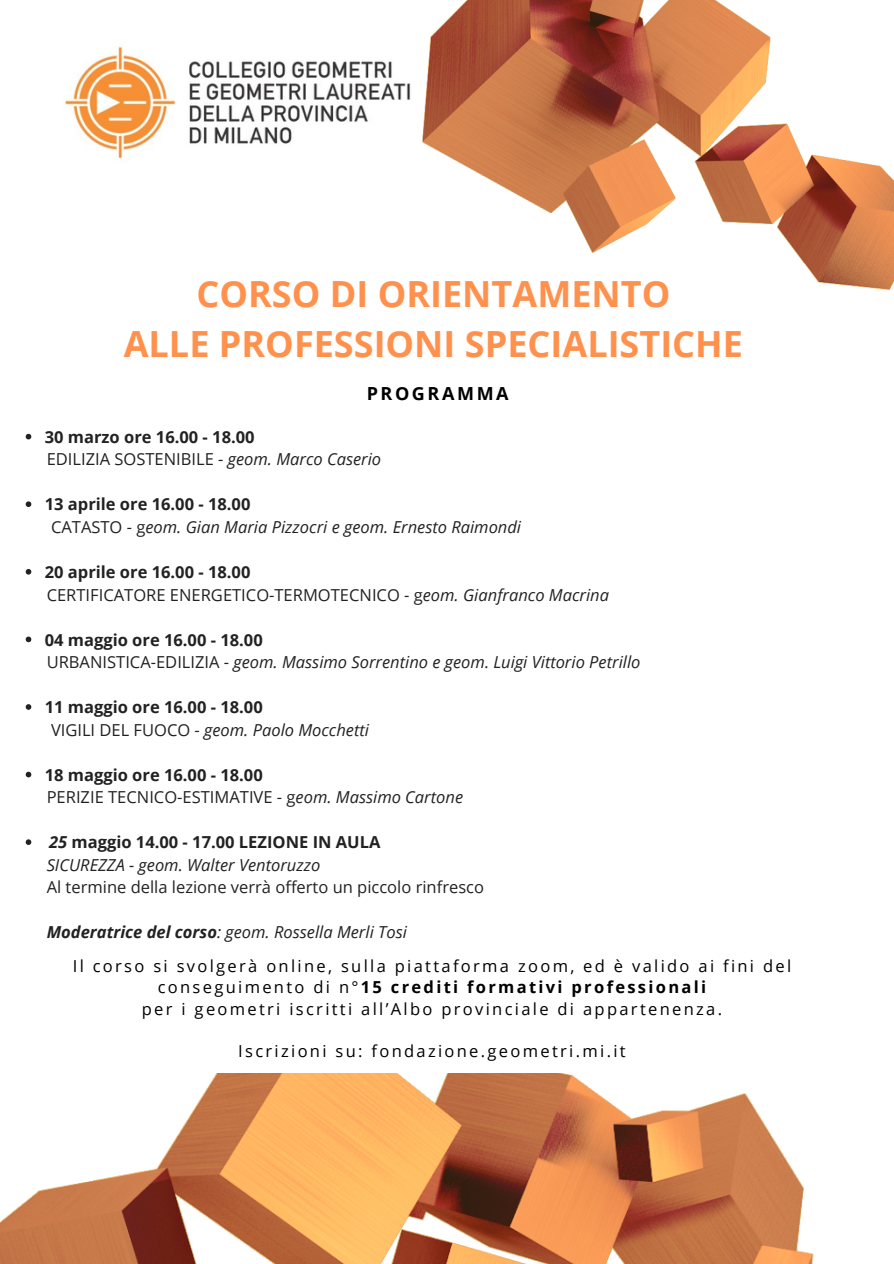
<style>
.page{position:relative;width:894px;height:1264px;background:#fff}
.page>*{position:absolute;margin:0;border:0;box-sizing:border-box;transform-origin:0 0}
.t1{font:700 36px/49.5px "Open Sans";color:#ff914d;text-align:center}
.t2{font:700 18px "Open Sans";letter-spacing:.145em;color:#000}
.t3{font:italic 16.5px "Open Sans";color:#222}
.t4{font:16.5px/21.5px "Open Sans";letter-spacing:.14em;color:#000;text-align:center}
.t5{font:16.5px "Open Sans";color:#222}
.t6{font:700 16.5px "Open Sans";color:#222}
.s1{font-style:italic}
.s2{font-style:normal}
.s3{font-weight:700}
</style>
<div class="page">
<img style="left:422px;top:0;width:471px;height:289px">
<svg style="left:26px;top:434px;width:5px;height:5px"></svg>
<svg style="left:26px;top:501px;width:5px;height:6px"></svg>
<svg style="left:26px;top:569px;width:5px;height:5px"></svg>
<svg style="left:26px;top:636px;width:5px;height:6px"></svg>
<svg style="left:26px;top:704px;width:5px;height:5px"></svg>
<svg style="left:26px;top:771px;width:5px;height:6px"></svg>
<svg style="left:26px;top:839px;width:5px;height:6px"></svg>
<img style="left:65px;top:46px;width:346px;height:113px">
<img style="left:0;top:1073px;width:814px;height:190px">
<h1 class="t1" style="left:124px;top:268px;width:620px">CORSO DI ORIENTAMENTO<br>ALLE PROFESSIONI SPECIALISTICHE</h1>
<p class="t2" style="left:366px;top:380px;width:143px">PROGRAMMA</p>
<p class="t6" style="left:45px;top:425px;width:211px">30 marzo ore 16.00 - 18.00</p>
<p class="t5" style="left:47px;top:448px;width:336px">EDILIZIA SOSTENIBILE - <span class="s1">geom. Marco Caserio</span></p>
<p class="t6" style="left:45px;top:493px;width:207px">13 aprile ore 16.00 - 18.00</p>
<p class="t3" style="left:51px;top:515px;width:471px"><span class="s2">CATASTO - g</span>eom. Gian Maria Pizzocri e geom. Ernesto Raimondi</p>
<p class="t6" style="left:45px;top:560px;width:207px">20 aprile ore 16.00 - 18.00</p>
<p class="t5" style="left:47px;top:583px;width:563px">CERTIFICATORE ENERGETICO-TERMOTECNICO - g<span class="s1">eom. Gianfranco Macrina</span></p>
<p class="t6" style="left:45px;top:628px;width:219px">04 maggio ore 16.00 - 18.00</p>
<p class="t3" style="left:47px;top:650px;width:595px"><span class="s2">URBANISTICA-EDILIZIA -</span> geom. Massimo Sorrentino e geom. Luigi Vittorio Petrillo</p>
<p class="t6" style="left:45px;top:695px;width:219px">11 maggio ore 16.00 - 18.00</p>
<p class="t3" style="left:51px;top:718px;width:319px"><span class="s2">VIGILI DEL FUOCO -</span> geom. Paolo Mocchetti</p>
<p class="t6" style="left:45px;top:763px;width:219px">18 maggio ore 16.00 - 18.00</p>
<p class="t5" style="left:47px;top:785px;width:418px">PERIZIE TECNICO-ESTIMATIVE - g<span class="s1">eom. Massimo Cartone</span></p>
<p class="t6" style="left:49px;top:830px;width:333px"><span class="s1">25</span> maggio 14.00 - 17.00 LEZIONE IN AULA</p>
<p class="t3" style="left:47px;top:853px;width:275px">SICUREZZA - geom. Walter Ventoruzzo</p>
<p class="t5" style="left:47px;top:875px;width:439px">Al termine della lezione verrà offerto un piccolo rinfresco</p>
<p class="t3" style="left:47px;top:920px;width:361px"><span class="s3">Moderatrice del corso</span>: geom. Rossella Merli Tosi</p>
<p class="t4" style="left:73px;top:954px;width:719px">Il corso si svolgerà online, sulla piattaforma zoom, ed è valido ai fini del conseguimento di n°<span class="s3">15 crediti formativi professionali<br></span>per i geometri iscritti all’Albo provinciale di appartenenza.</p>
<p class="t4" style="left:238px;top:1040px;width:389px">Iscrizioni su: fondazione.geometri.mi.it</p>
</div>
